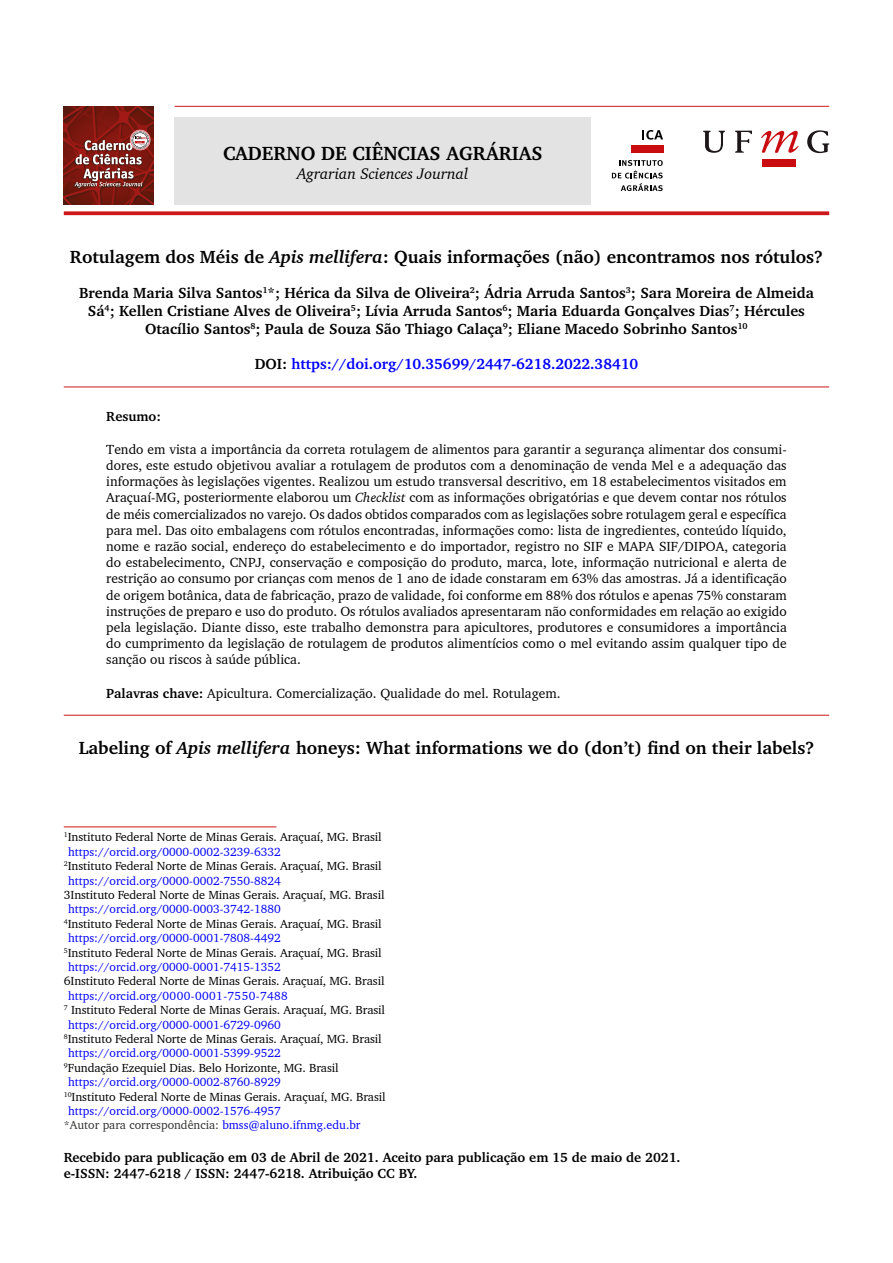
<style>
.page{position:relative;width:893px;height:1263px;background:#fff}
.page>*{position:absolute;margin:0;border:0;box-sizing:border-box;transform-origin:0 0}
.t1{font:700 19.5px "Charter BT";color:#000}
.t2{font:700 18px "Charter BT";color:#000}
.t3{font:italic 15.6px "Charter BT";color:#000}
.t4{font:700 15px/18px "Charter BT";color:#000;text-align:center}
.t5{font:700 15px "Charter BT";color:#00f}
.t6{font:13.5px/16.2px "Charter BT";color:#000;text-align:justify}
.t7{font:700 13.5px/16.2px "Charter BT";color:#000}
.t8{font:12px "Charter BT";letter-spacing:-.01em;color:#000}
.t9{font:12px "Charter BT";color:#00f}
.t10{font:12px "Charter BT";color:#323130}
.t11{font:12px "Charter BT";letter-spacing:.035em;color:#00f}
.s1{font-style:italic}
.s2{color:#000}
.s3{font-weight:700}
.s4{color:#00f}
</style>
<div class="page">
<div style="left:175px;top:117px;width:416px;height:87px;background:#e3e3e3"></div>
<svg style="left:703px;top:131px;width:22px;height:22px"></svg>
<svg style="left:735px;top:131px;width:17px;height:22px"></svg>
<svg style="left:807px;top:130px;width:22px;height:23px"></svg>
<svg style="left:761px;top:131px;width:38px;height:22px"></svg>
<div style="left:762px;top:159px;width:33px;height:8px;background:#c90c0f"></div>
<svg style="left:642px;top:130px;width:21px;height:10px"></svg>
<svg style="left:612px;top:160px;width:51px;height:31px"></svg>
<div style="left:631px;top:145px;width:32px;height:8px;background:#c90c0f"></div>
<hr style="left:175px;top:106px;width:654px;height:1px;background:#cd171a">
<img style="left:64px;top:106px;width:90px;height:98px">
<svg style="left:75px;top:130px;width:75px;height:58px;background:#96504a"></svg>
<svg style="left:64px;top:211px;width:765px;height:4px;background:#d22e30"></svg>
<hr style="left:64px;top:387px;width:765px;height:1px;background:#cd171a">
<hr style="left:64px;top:715px;width:765px;height:1px;background:#cd171a">
<hr style="left:64px;top:826px;width:212px;height:1px;background:#cd171a">
<h1 class="t1" style="left:223px;top:141px;width:321px">CADERNO DE CIÊNCIAS AGRÁRIAS</h1>
<p class="t3" style="left:297px;top:163px;width:173px">Agrarian Sciences Journal</p>
<h2 class="t2" style="left:70px;top:246px;width:755px">Rotulagem dos Méis de <span class="s1">Apis mellifera</span>: Quais informações (não) encontramos nos rótulos?</h2>
<p class="t4" style="left:79px;top:284px;width:736px">Brenda Maria Silva Santos<sup>1</sup>*; Hérica da Silva de Oliveira<sup>2</sup>; Ádria Arruda Santos<sup>3</sup>; Sara Moreira de Almeida<br>Sá<sup>4</sup>; Kellen Cristiane Alves de Oliveira<sup>5</sup>; Lívia Arruda Santos<sup>6</sup>; Maria Eduarda Gonçalves Dias<sup>7</sup>; Hércules<br>Otacílio Santos<sup>8</sup>; Paula de Souza São Thiago Calaça<sup>9</sup>; Eliane Macedo Sobrinho Santos<sup>10</sup></p>
<p class="t5" style="left:255px;top:355px;width:385px"><span class="s2">DOI:</span> https://doi.org/10.35699/2447-6218.2022.38410</p>
<p class="t7" style="left:106px;top:407px;width:56px">Resumo:</p>
<p class="t6" style="left:106px;top:441px;width:682px">Tendo em vista a importância da correta rotulagem de alimentos para garantir a segurança alimentar dos consumi&shy;dores, este estudo objetivou avaliar a rotulagem de produtos com a denominação de venda Mel e a adequação das informações às legislações vigentes. Realizou um estudo transversal descritivo, em 18 estabelecimentos visitados em Araçuaí-MG, posteriormente elaborou um <span class="s1">Checklist</span> com as informações obrigatórias e que devem contar nos rótulos de méis comercializados no varejo. Os dados obtidos comparados com as legislações sobre rotulagem geral e específica para mel. Das oito embalagens com rótulos encontradas, informações como: lista de ingredientes, conteúdo líquido, nome e razão social, endereço do estabelecimento e do importador, registro no SIF e MAPA SIF/DIPOA, categoria do estabelecimento, CNPJ, conservação e composição do produto, marca, lote, informação nutricional e alerta de restrição ao consumo por crianças com menos de 1 ano de idade constaram em 63% das amostras. Já a identificação de origem botânica, data de fabricação, prazo de validade, foi conforme em 88% dos rótulos e apenas 75% constaram instruções de preparo e uso do produto. Os rótulos avaliados apresentaram não conformidades em relação ao exigido pela legislação. Diante disso, este trabalho demonstra para apicultores, produtores e consumidores a importância do cumprimento da legislação de rotulagem de produtos alimentícios como o mel evitando assim qualquer tipo de sanção ou riscos à saúde pública.</p>
<p class="t6" style="left:106px;top:684px;width:456px"><span class="s3">Palavras chave:</span> Apicultura. Comercialização. Qualidade do mel. Rotulagem.</p>
<h2 class="t2" style="left:79px;top:737px;width:737px">Labeling of <span class="s1">Apis mellifera</span> honeys: What informations we do (don’t) find on their labels?</h2>
<p class="t8" style="left:64px;top:830px;width:319px"><sup>1</sup>Instituto Federal Norte de Minas Gerais. Araçuaí, MG. Brasil</p>
<p class="t9" style="left:68px;top:844px;width:214px">https://orcid.org/0000-0002-3239-6332</p>
<p class="t8" style="left:64px;top:858px;width:319px"><sup>2</sup>Instituto Federal Norte de Minas Gerais. Araçuaí, MG. Brasil</p>
<p class="t9" style="left:68px;top:873px;width:214px">https://orcid.org/0000-0002-7550-8824</p>
<p class="t8" style="left:64px;top:887px;width:322px">3Instituto Federal Norte de Minas Gerais. Araçuaí, MG. Brasil</p>
<p class="t9" style="left:68px;top:902px;width:214px">https://orcid.org/0000-0003-3742-1880</p>
<p class="t8" style="left:64px;top:916px;width:319px"><sup>4</sup>Instituto Federal Norte de Minas Gerais. Araçuaí, MG. Brasil</p>
<p class="t9" style="left:68px;top:930px;width:214px">https://orcid.org/0000-0001-7808-4492</p>
<p class="t8" style="left:64px;top:945px;width:319px"><sup>5</sup>Instituto Federal Norte de Minas Gerais. Araçuaí, MG. Brasil</p>
<p class="t9" style="left:68px;top:959px;width:214px">https://orcid.org/0000-0001-7415-1352</p>
<p class="t8" style="left:64px;top:974px;width:322px">6Instituto Federal Norte de Minas Gerais. Araçuaí, MG. Brasil</p>
<p class="t11" style="left:68px;top:988px;width:221px">https://orcid.org/0000-0001-7550-7488</p>
<p class="t8" style="left:64px;top:1002px;width:323px"><sup>7</sup> Instituto Federal Norte de Minas Gerais. Araçuaí, MG. Brasil</p>
<p class="t9" style="left:68px;top:1017px;width:214px">https://orcid.org/0000-0001-6729-0960</p>
<p class="t8" style="left:64px;top:1031px;width:319px"><sup>8</sup>Instituto Federal Norte de Minas Gerais. Araçuaí, MG. Brasil</p>
<p class="t9" style="left:68px;top:1046px;width:214px">https://orcid.org/0000-0001-5399-9522</p>
<p class="t8" style="left:64px;top:1060px;width:276px"><sup>9</sup>Fundação Ezequiel Dias. Belo Horizonte, MG. Brasil</p>
<p class="t9" style="left:68px;top:1074px;width:214px">https://orcid.org/0000-0002-8760-8929</p>
<p class="t8" style="left:64px;top:1089px;width:323px"><sup>10</sup>Instituto Federal Norte de Minas Gerais. Araçuaí, MG. Brasil</p>
<p class="t9" style="left:68px;top:1103px;width:214px">https://orcid.org/0000-0002-1576-4957</p>
<p class="t10" style="left:64px;top:1118px;width:298px">*Autor para correspondência: <span class="s4">bmss@aluno.ifnmg.edu.br</span></p>
<p class="t7" style="left:64px;top:1149px;width:618px">Recebido para publicação em 03 de Abril de 2021. Aceito para publicação em 15 de maio de 2021. e-ISSN: 2447-6218 / ISSN: 2447-6218. Atribuição CC BY.</p>
</div>
